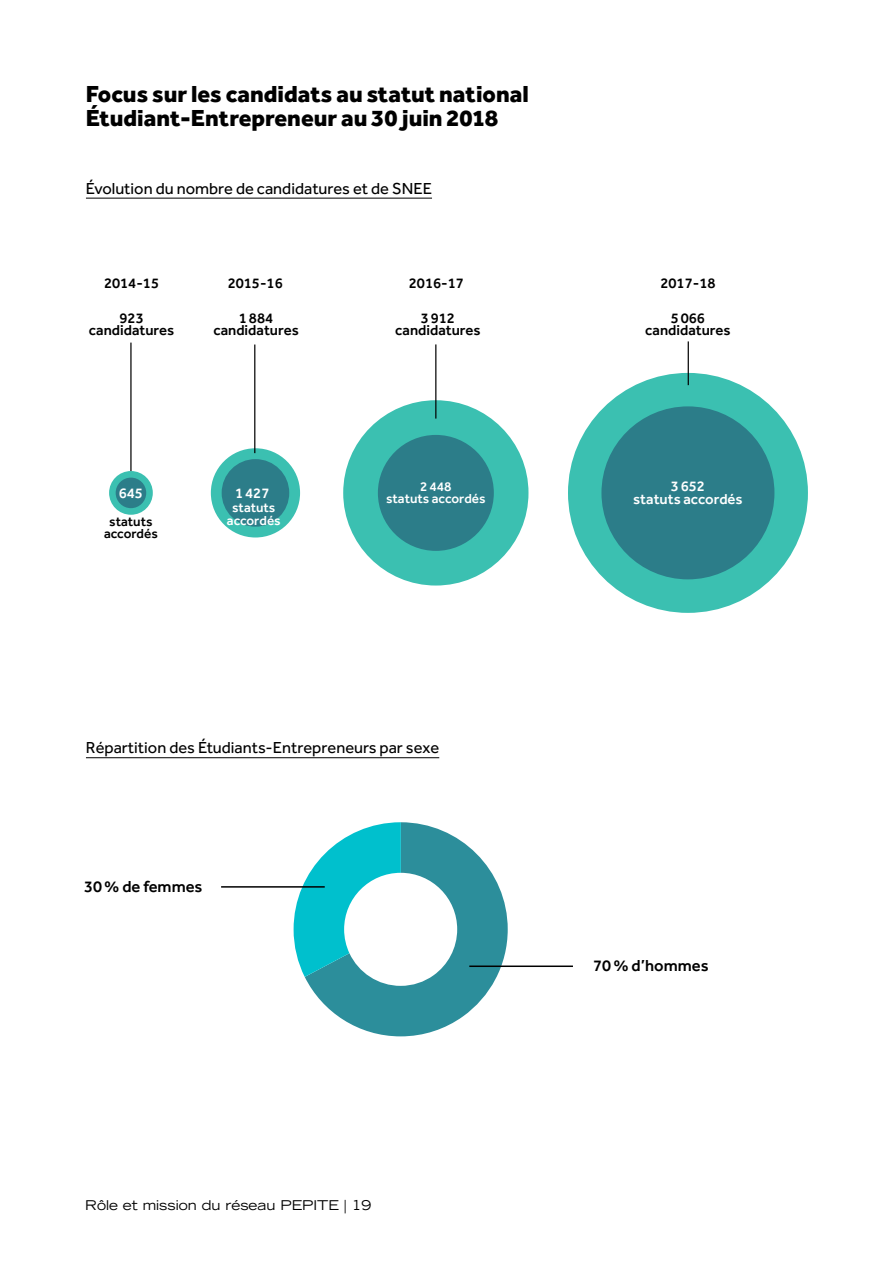
<style>
.page{position:relative;width:893px;height:1263px;background:#fff}
.page>*{position:absolute;margin:0;border:0;box-sizing:border-box;transform-origin:0 0}
.t1{font:800 24px/24px "Effra";color:#000}
.t2{font:16.5px "Effra";color:#000}
.t3{font:500 16.5px "Effra";color:#000}
.t4{font:500 14.85px/12.1px "Effra";color:#000;text-align:center}
.t5{font:500 14.85px/12.1px "Effra";color:#fff;text-align:center}
.t6{font:500 13.5px/12.1px "Effra";color:#fff;text-align:center}
.t7{font:expanded 13.5px "Trade Gothic LH";color:#000}
.t8{font:500 13.5px/12.1px "Effra";color:#000;text-align:center}
</style>
<div class="page">
<div style="left:568px;top:373px;width:240px;height:240px;background:#3bc0b1;border-radius:50%"></div>
<div style="left:601px;top:406px;width:173px;height:173px;background:#2c7d89;border-radius:50%"></div>
<div style="left:343px;top:400px;width:185px;height:185px;background:#3bc0b1;border-radius:50%"></div>
<div style="left:378px;top:435px;width:116px;height:116px;background:#2c7d89;border-radius:50%"></div>
<div style="left:211px;top:448px;width:89px;height:89px;background:#3bc0b1;border-radius:50%"></div>
<div style="left:222px;top:459px;width:67px;height:68px;background:#2c7d89;border-radius:50%"></div>
<div style="left:109px;top:471px;width:44px;height:44px;background:#3bc0b1;border-radius:50%"></div>
<div style="left:116px;top:478px;width:30px;height:30px;background:#2c7d89;border-radius:50%"></div>
<hr style="left:130px;top:343px;width:2px;height:128px;background:#000">
<hr style="left:435px;top:344px;width:1px;height:75px;background:#000">
<hr style="left:688px;top:341px;width:1px;height:44px;background:#000">
<hr style="left:254px;top:344px;width:1px;height:109px;background:#000">
<svg style="left:294px;top:822px;width:214px;height:214px"></svg>
<hr style="left:469px;top:965px;width:104px;height:2px;background:#000">
<hr style="left:221px;top:886px;width:104px;height:2px;background:#000">
<hr style="left:86px;top:198px;width:346px;height:1px;background:#000">
<hr style="left:86px;top:757px;width:353px;height:1px;background:#000">
<h1 class="t1" style="left:86px;top:81px;width:444px">Focus sur les candidats au statut national<br>Étudiant-Entrepreneur au 30 juin 2018</h1>
<p class="t2" style="left:86px;top:178px;width:348px">Évolution du nombre de candidatures et de SNEE</p>
<p class="t4" style="left:104px;top:276px;width:57px">2014-15</p>
<p class="t4" style="left:228px;top:276px;width:57px">2015-16</p>
<p class="t4" style="left:409px;top:276px;width:57px">2016-17</p>
<p class="t4" style="left:660px;top:276px;width:57px">2017-18</p>
<p class="t4" style="left:89px;top:312px;width:87px">923 candidatures</p>
<p class="t4" style="left:213px;top:312px;width:87px">1884 candidatures</p>
<p class="t5" style="left:119px;top:487px;width:26px">645</p>
<p class="t5" style="left:235px;top:487px;width:36px">1427</p>
<p class="t8" style="left:104px;top:515px;width:55px">statuts accordés</p>
<p class="t6" style="left:227px;top:502px;width:55px">statuts accordés</p>
<p class="t4" style="left:395px;top:312px;width:87px">3912 candidatures</p>
<p class="t6" style="left:386px;top:480px;width:101px">2448<br>statuts accordés</p>
<p class="t2" style="left:86px;top:738px;width:355px">Répartition des Étudiants-Entrepreneurs par sexe</p>
<p class="t3" style="left:84px;top:876px;width:120px">30% de femmes</p>
<p class="t7" style="left:85px;top:1196px;width:288px">Rôle et mission du réseau PEPITE | 19</p>
<p class="t4" style="left:645px;top:312px;width:87px">5066 candidatures</p>
<p class="t5" style="left:633px;top:480px;width:111px">3652<br>statuts accordés</p>
<p class="t3" style="left:593px;top:956px;width:117px">70% d’hommes</p>
</div>
